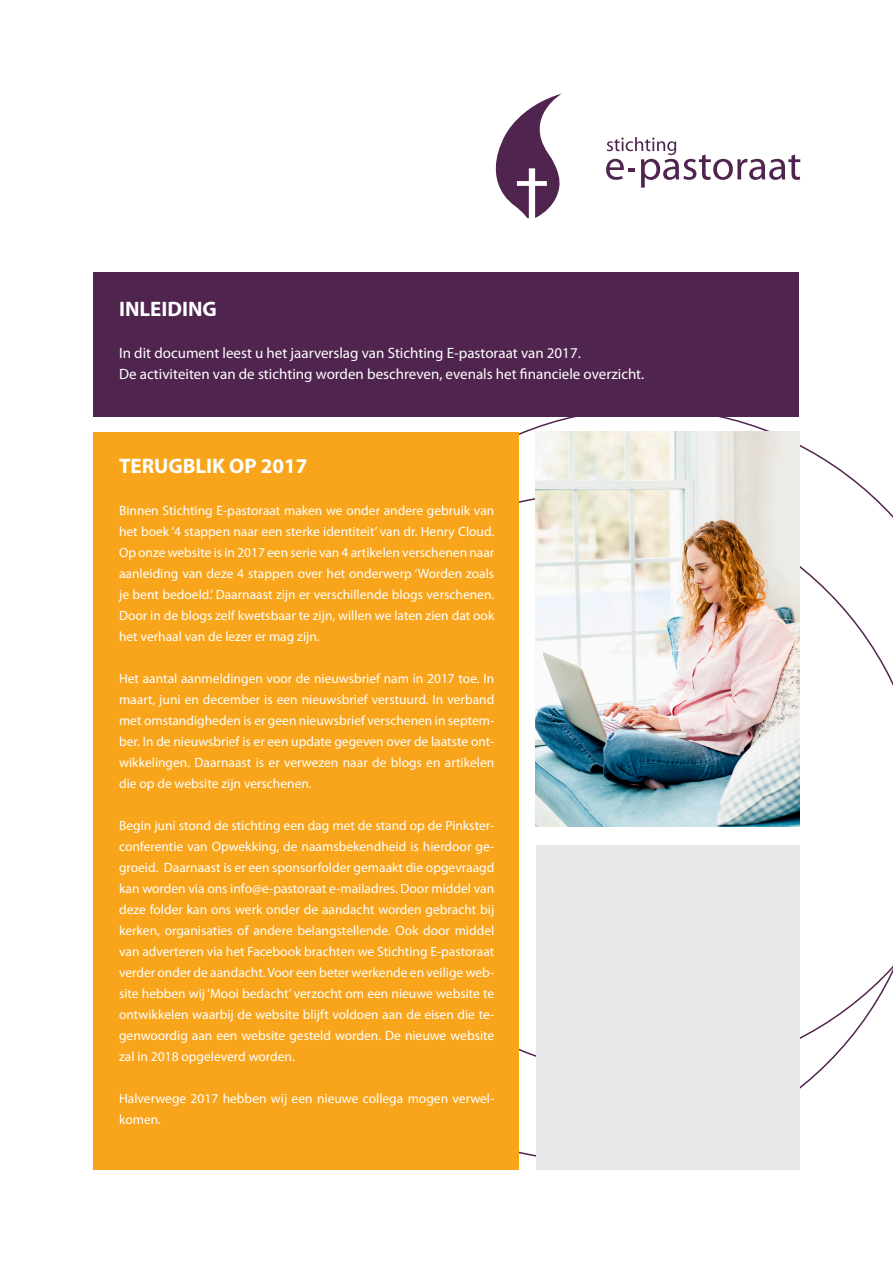
<style>
.page{position:relative;width:893px;height:1263px;background:#fff}
.page>*{position:absolute;margin:0;border:0;box-sizing:border-box;transform-origin:0 0}
.t1{font:700 21px "Myriad Pro";color:#fff}
.t2{font:15px "Myriad Pro";color:#fff}
.t3{font:13.5px/21px "Myriad Pro";color:#fff;text-align:justify}
</style>
<div class="page">
<svg style="left:519px;top:493px;width:374px;height:668px"></svg>
<div style="left:94px;top:432px;width:425px;height:737px;background:#f9a51b"></div>
<div style="left:94px;top:272px;width:705px;height:145px;background:#4f244e"></div>
<div style="left:536px;top:845px;width:263px;height:324px;background:#e6e7e9"></div>
<svg style="left:496px;top:94px;width:65px;height:124px"></svg>
<svg style="left:606px;top:137px;width:194px;height:51px"></svg>
<img style="left:536px;top:432px;width:263px;height:395px">
<p class="t1" style="left:119px;top:295px;width:99px">INLEIDING</p>
<p class="t2" style="left:119px;top:344px;width:463px">In dit document leest u het jaarverslag van Stichting E-pastoraat van 2017.</p>
<p class="t2" style="left:119px;top:365px;width:527px">De activiteiten van de stichting worden beschreven, evenals het financiele overzicht.</p>
<p class="t1" style="left:119px;top:452px;width:190px">TERUGBLIK OP 2017</p>
<p class="t3" style="left:119px;top:500px;width:377px">Binnen Stichting E-pastoraat maken we onder andere gebruik van het boek ‘4 stappen naar een sterke identiteit’ van dr. Henry Cloud.<br>Op onze website is in 2017 een serie van 4 artikelen verschenen naar aanleiding van deze 4 stappen over het onderwerp ‘Worden zoals je bent bedoeld.’ Daarnaast zijn er verschillende blogs verschenen.<br>Door in de blogs zelf kwetsbaar te zijn, willen we laten zien dat ook het verhaal van de lezer er mag zijn.</p>
<p class="t3" style="left:119px;top:668px;width:377px">Het aantal aanmeldingen voor de nieuwsbrief nam in 2017 toe. In maart, juni en december is een nieuwsbrief verstuurd. In verband met omstandigheden is er geen nieuwsbrief verschenen in septem&shy;ber. In de nieuwsbrief is er een update gegeven over de laatste ont&shy;wikkelingen. Daarnaast is er verwezen naar de blogs en artikelen die op de website zijn verschenen.</p>
<p class="t3" style="left:119px;top:815px;width:377px">Begin juni stond de stichting een dag met de stand op de Pinkster&shy;conferentie van Opwekking, de naamsbekendheid is hierdoor ge&shy;groeid. Daarnaast is er een sponsorfolder gemaakt die opgevraagd kan worden via ons info@e-pastoraat e-mailadres. Door middel van deze folder kan ons werk onder de aandacht worden gebracht bij kerken, organisaties of andere belangstellende. Ook door middel van adverteren via het Facebook brachten we Stichting E-pastoraat verder onder de aandacht. Voor een beter werkende en veilige web&shy;site hebben wij ‘Mooi bedacht’ verzocht om een nieuwe website te ontwikkelen waarbij de website blijft voldoen aan de eisen die te&shy;genwoordig aan een website gesteld worden. De nieuwe website zal in 2018 opgeleverd worden.</p>
<p class="t3" style="left:119px;top:1088px;width:377px">Halverwege 2017 hebben wij een nieuwe collega mogen verwel&shy;komen.</p>
</div>
